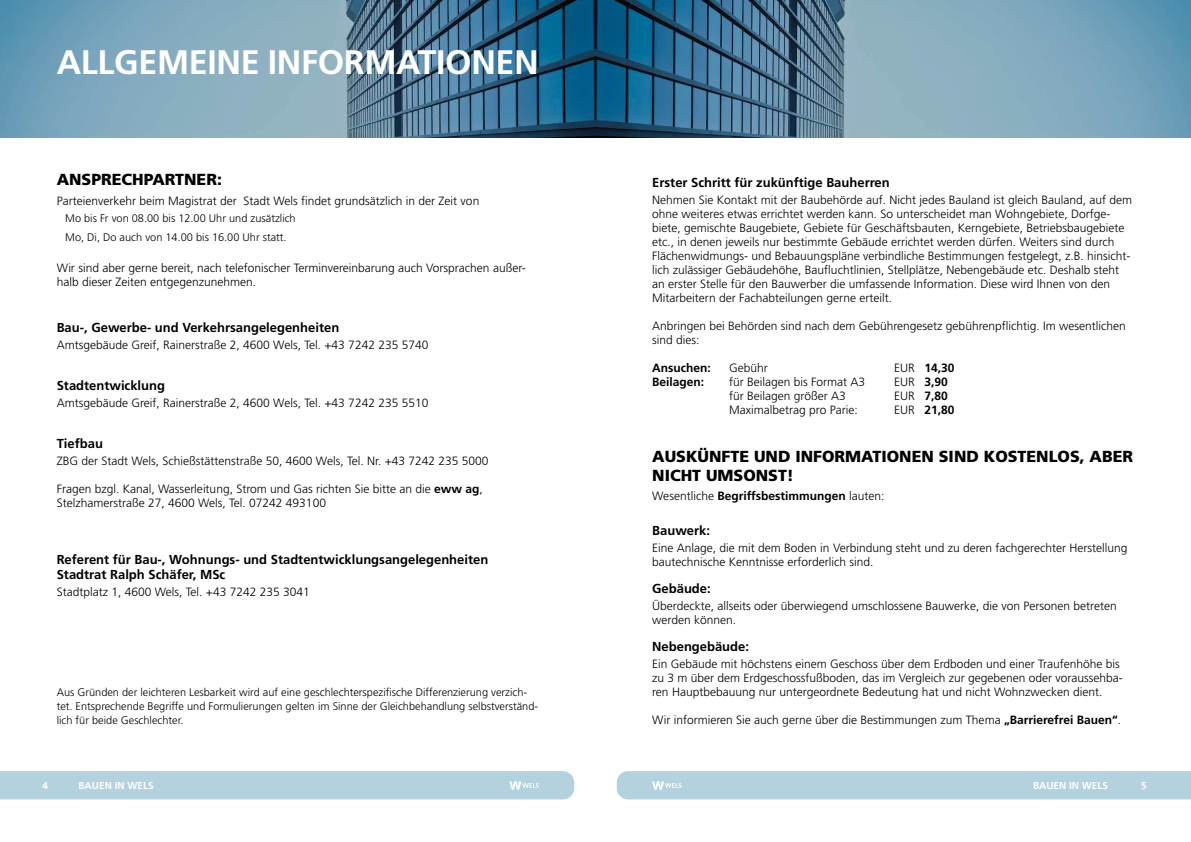
<style>
.page{position:relative;width:1191px;height:842px;background:#fff}
.page>*{position:absolute;margin:0;border:0;box-sizing:border-box;transform-origin:0 0}
.t1{font:700 34px "Frutiger LT Std";letter-spacing:-.01em;color:#fff}
.t2{font:900 16px/19px "Frutiger LT Std";color:#000}
.t3{font:700 13px/14.5px "Frutiger LT Std";color:#000}
.t4{font:300 12px/14px "Frutiger LT Std";color:#000}
.t5{font:700 12px "Frutiger LT Std";color:#000}
.t6{font:300 11px/14px "Frutiger LT Std";color:#000}
.t7{font:700 10px "Frutiger LT Std";color:#fff}
.s1{font-weight:700}
.s2{font-weight:300}
</style>
<div class="page">
<svg style="left:0;top:0;width:595px;height:137px;background:#628fa8"></svg>
<svg style="left:595px;top:0;width:596px;height:137px;background:#618ca4"></svg>
<div style="left:0;top:771px;width:574px;height:28px;background:#b3d2de"></div>
<div style="left:617px;top:771px;width:574px;height:28px;background:#b3d2de"></div>
<h1 class="t1" style="left:57px;top:42px;width:483px">ALLGEMEINE INFORMATIONEN</h1>
<h2 class="t2" style="left:57px;top:170px;width:167px">ANSPRECHPARTNER:</h2>
<p class="t4" style="left:57px;top:194px;width:424px">Parteienverkehr beim Magistrat der Stadt Wels findet grundsätzlich in der Zeit von</p>
<p class="t6" style="left:65px;top:208px;width:232px;line-height:19.7px">Mo bis Fr von 08.00 bis 12.00 Uhr und zusätzlich<br>Mo, Di, Do auch von 14.00 bis 16.00 Uhr statt.</p>
<p class="t4" style="left:57px;top:261px;width:470px">Wir sind aber gerne bereit, nach telefonischer Terminvereinbarung auch Vorsprachen außer&shy;halb dieser Zeiten entgegenzunehmen.</p>
<p class="t3" style="left:57px;top:321px;width:284px">Bau-, Gewerbe- und Verkehrsangelegenheiten</p>
<p class="t4" style="left:57px;top:338px;width:373px">Amtsgebäude Greif, Rainerstraße 2, 4600 Wels, Tel. +43 7242 235 5740</p>
<p class="t3" style="left:57px;top:379px;width:110px">Stadtentwicklung</p>
<p class="t4" style="left:57px;top:396px;width:373px">Amtsgebäude Greif, Rainerstraße 2, 4600 Wels, Tel. +43 7242 235 5510</p>
<p class="t3" style="left:57px;top:437px;width:48px">Tiefbau</p>
<p class="t4" style="left:57px;top:454px;width:433px">ZBG der Stadt Wels, Schießstättenstraße 50, 4600 Wels, Tel. Nr. +43 7242 235 5000</p>
<p class="t4" style="left:57px;top:482px;width:428px">Fragen bzgl. Kanal, Wasserleitung, Strom und Gas richten Sie bitte an die <span class="s1">eww ag</span>,<br>Stelzhamerstraße 27, 4600 Wels, Tel. 07242 493100</p>
<p class="t3" style="left:57px;top:553px;width:433px">Referent für Bau-, Wohnungs- und Stadtentwicklungsangelegenheiten<br>Stadtrat Ralph Schäfer, MSc</p>
<p class="t4" style="left:57px;top:585px;width:255px">Stadtplatz 1, 4600 Wels, Tel. +43 7242 235 3041</p>
<p class="t6" style="left:57px;top:685px;width:483px">Aus Gründen der leichteren Lesbarkeit wird auf eine geschlechterspezifische Differenzierung verzich&shy;tet. Entsprechende Begriffe und Formulierungen gelten im Sinne der Gleichbehandlung selbstverständ&shy;lich für beide Geschlechter.</p>
<p class="t3" style="left:652px;top:176px;width:239px">Erster Schritt für zukünftige Bauherren</p>
<p class="t4" style="left:652px;top:193px;width:481px">Nehmen Sie Kontakt mit der Baubehörde auf. Nicht jedes Bauland ist gleich Bauland, auf dem ohne weiteres etwas errichtet werden kann. So unterscheidet man Wohngebiete, Dorfge&shy;biete, gemischte Baugebiete, Gebiete für Geschäftsbauten, Kerngebiete, Betriebsbaugebiete etc., in denen jeweils nur bestimmte Gebäude errichtet werden dürfen. Weiters sind durch Flächenwidmungs- und Bebauungspläne verbindliche Bestimmungen festgelegt, z.B. hinsicht&shy;lich zulässiger Gebäudehöhe, Baufluchtlinien, Stellplätze, Nebengebäude etc. Deshalb steht an erster Stelle für den Bauwerber die umfassende Information. Diese wird Ihnen von den Mitarbeitern der Fachabteilungen gerne erteilt.</p>
<p class="t4" style="left:652px;top:319px;width:475px">Anbringen bei Behörden sind nach dem Gebührengesetz gebührenpflichtig. Im wesentlichen sind dies:</p>
<p class="t5" style="left:652px;top:361px;width:60px">Ansuchen:</p>
<p class="t4" style="left:729px;top:361px;width:40px">Gebühr</p>
<p class="t5" style="left:894px;top:361px;width:62px"><span class="s2">EUR</span> 14,30</p>
<p class="t5" style="left:652px;top:375px;width:54px">Beilagen:</p>
<p class="t4" style="left:729px;top:375px;width:138px">für Beilagen bis Format A3</p>
<p class="t5" style="left:894px;top:375px;width:55px"><span class="s2">EUR</span> 3,90</p>
<p class="t4" style="left:729px;top:389px;width:118px">für Beilagen größer A3</p>
<p class="t5" style="left:894px;top:389px;width:55px"><span class="s2">EUR</span> 7,80</p>
<p class="t4" style="left:729px;top:403px;width:130px">Maximalbetrag pro Parie:</p>
<p class="t5" style="left:894px;top:403px;width:62px"><span class="s2">EUR</span> 21,80</p>
<h2 class="t2" style="left:652px;top:447px;width:482px">AUSKÜNFTE UND INFORMATIONEN SIND KOSTENLOS, ABER<br>NICHT UMSONST!</h2>
<p class="t5" style="left:652px;top:489px;width:234px"><span class="s2">Wesentliche</span> Begriffsbestimmungen <span class="s2">lauten:</span></p>
<p class="t3" style="left:652px;top:524px;width:59px">Bauwerk:</p>
<p class="t4" style="left:652px;top:541px;width:477px">Eine Anlage, die mit dem Boden in Verbindung steht und zu deren fachgerechter Herstellung bautechnische Kenntnisse erforderlich sind.</p>
<p class="t3" style="left:652px;top:582px;width:60px">Gebäude:</p>
<p class="t4" style="left:652px;top:599px;width:466px">Überdeckte, allseits oder überwiegend umschlossene Bauwerke, die von Personen betreten werden können.</p>
<p class="t3" style="left:652px;top:640px;width:98px">Nebengebäude:</p>
<p class="t4" style="left:652px;top:657px;width:472px">Ein Gebäude mit höchstens einem Geschoss über dem Erdboden und einer Traufenhöhe bis zu 3 m über dem Erdgeschossfußboden, das im Vergleich zur gegebenen oder voraussehba&shy;ren Hauptbebauung nur untergeordnete Bedeutung hat und nicht Wohnzwecken dient.</p>
<p class="t4" style="left:652px;top:713px;width:470px">Wir informieren Sie auch gerne über die Bestimmungen zum Thema <span class="s1">„Barrierefrei Bauen“</span>.</p>
<p class="t7" style="left:43px;top:780px;width:7px">4</p>
<p class="t7" style="left:79px;top:780px;width:77px">BAUEN IN WELS</p>
<p class="t7" style="left:1033px;top:779px;width:77px">BAUEN IN WELS</p>
<p class="t7" style="left:1141px;top:779px;width:7px">5</p>
</div>
